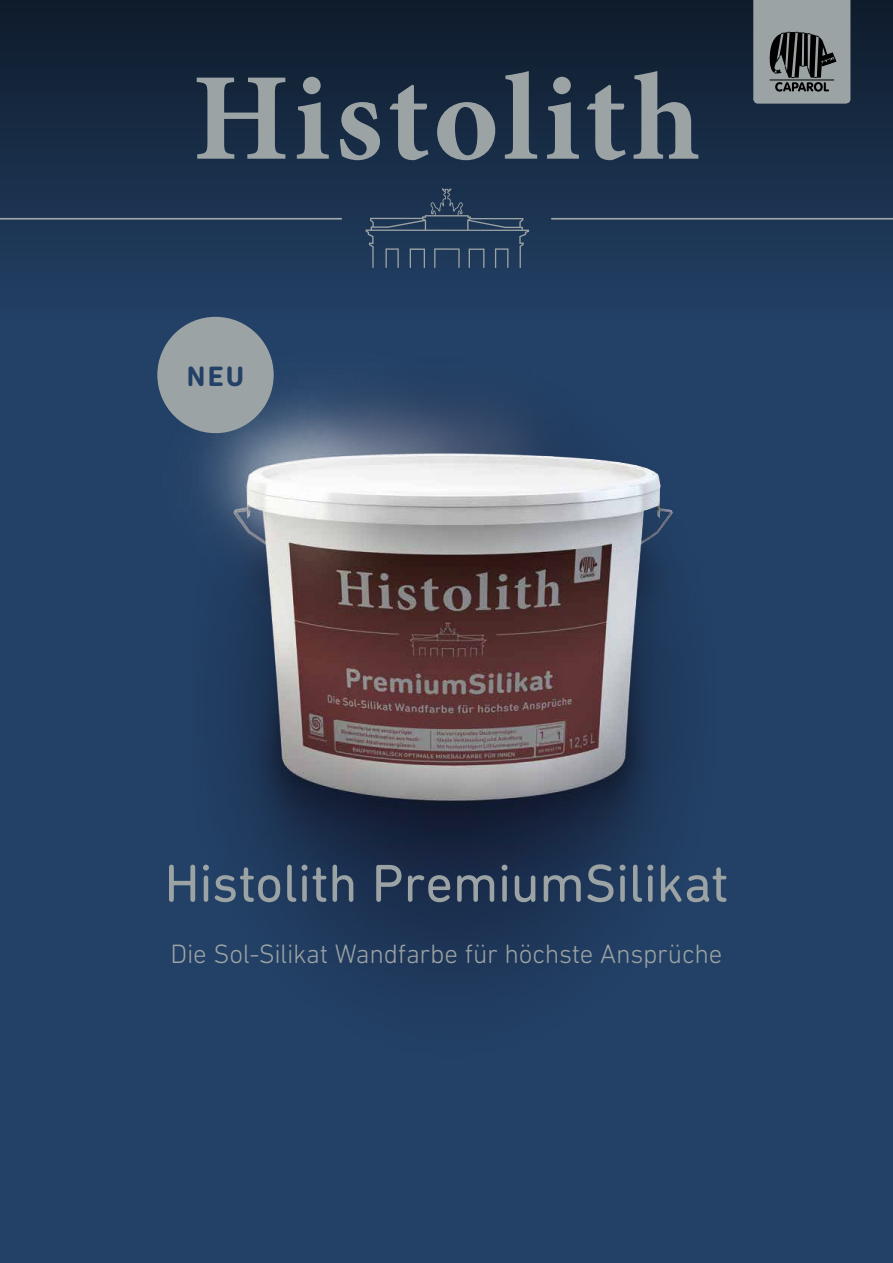
<style>
.page{position:relative;width:893px;height:1263px;background:#234166}
.page>*{position:absolute;margin:0;border:0;box-sizing:border-box;transform-origin:0 0}
.t1{font:54px "DIN Next Rounded LT Pro";letter-spacing:-.01em;color:#9ca3a4}
.t2{font:700 28.5px "DIN Next Rounded LT Pro";color:#234166}
.t3{font:300 27px "DIN Next LT Pro";letter-spacing:-.01em;color:#9ca3a4}
</style>
<div class="page">
<div style="left:0;top:0;width:893px;height:319px;background:linear-gradient(to bottom,#0f1b2b,#224065)"></div>
<img style="left:136px;top:195px;width:621px;height:787px">
<div style="left:157px;top:317px;width:117px;height:116px;background:#9ca3a4;border-radius:50%"></div>
<svg style="left:197px;top:71px;width:501px;height:89px;background:#445262"></svg>
<svg style="left:0;top:218px;width:342px;height:2px"></svg>
<svg style="left:551px;top:218px;width:342px;height:2px"></svg>
<svg style="left:365px;top:188px;width:164px;height:80px"></svg>
<svg style="left:753px;top:0;width:97px;height:104px;background:#7d8384"></svg>
<p class="t2" style="left:187px;top:359px;width:59px">NEU</p>
<h1 class="t1" style="left:164px;top:852px;width:565px">Histolith PremiumSilikat</h1>
<p class="t3" style="left:171px;top:938px;width:553px">Die Sol-Silikat Wandfarbe für höchste Ansprüche</p>
</div>
